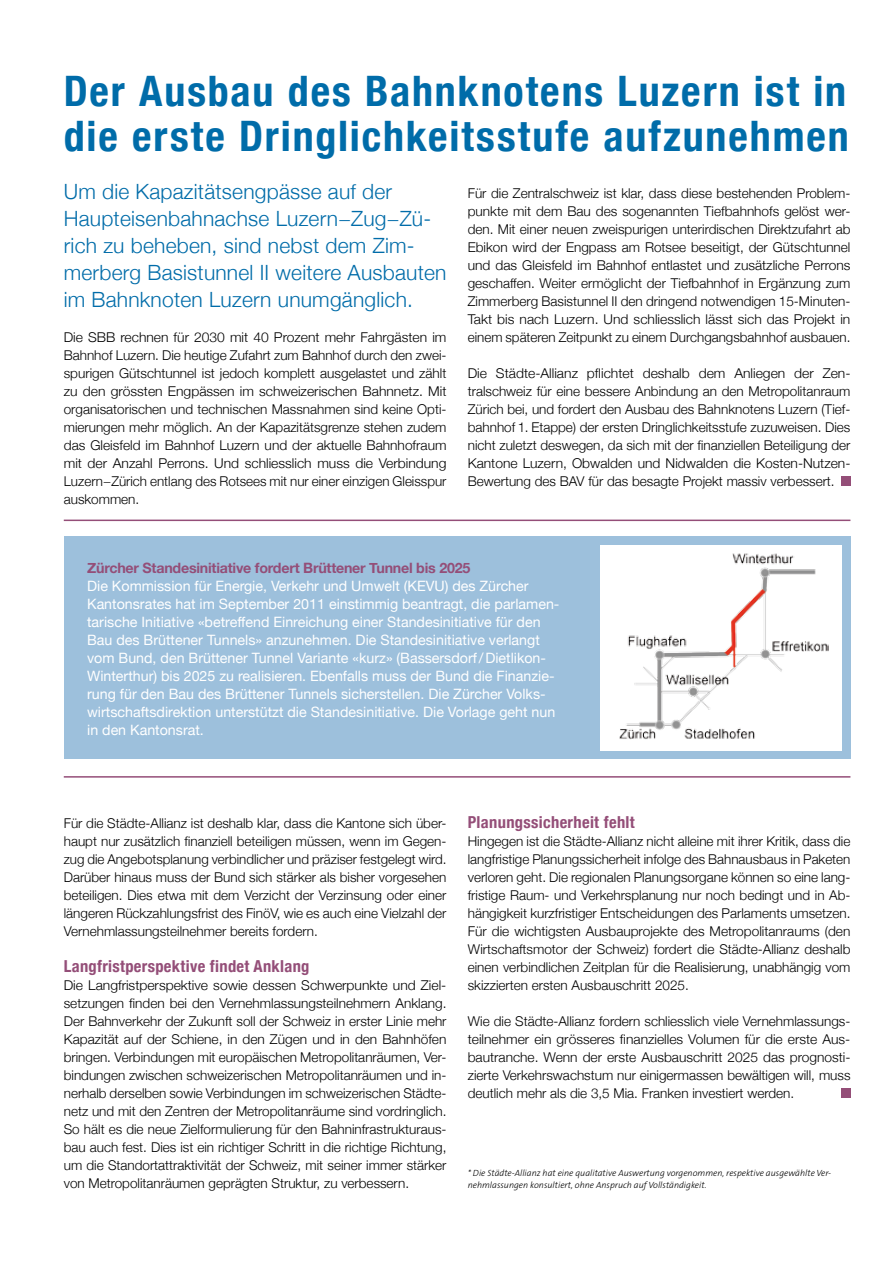
<style>
.page{position:relative;width:893px;height:1263px;background:#fff}
.page>*{position:absolute;margin:0;border:0;box-sizing:border-box;transform-origin:0 0}
.t1{font:700 condensed 42px/45px "Helvetica Neue";letter-spacing:.045em;color:#006ca9}
.t2{font:300 21px/27px "Helvetica Neue";letter-spacing:.01em;color:#006ca9}
.t3{font:700 condensed 16.5px "Helvetica Neue";letter-spacing:.02em;color:#944e78}
.t4{font:14.25px/18px "Helvetica Neue";color:#fff}
.t5{font:700 14.25px "Helvetica Neue";letter-spacing:-.015em;color:#944e78}
.t6{font:300 13.5px/18px "Helvetica Neue";color:#000;text-align:justify}
.t7{font:italic 300 9px/12px "The Sans B3";color:#000}
</style>
<div class="page">
<div style="left:64px;top:537px;width:786px;height:222px;background:#9dc0dc"></div>
<div style="left:841px;top:1088px;width:9px;height:10px;background:#944e78"></div>
<div style="left:600px;top:545px;width:242px;height:205px;background:#fff"></div>
<img style="left:620px;top:553px;width:208px;height:187px">
<div style="left:841px;top:476px;width:9px;height:10px;background:#944e78"></div>
<hr style="left:64px;top:776px;width:786px;height:2px;background:#944e78">
<hr style="left:64px;top:520px;width:786px;height:1px;background:#944e78">
<h1 class="t1" style="left:64px;top:68px;width:787px">Der Ausbau des Bahnknotens Luzern ist in die erste Dringlichkeitsstufe aufzunehmen</h1>
<h2 class="t2" style="left:64px;top:178px;width:384px">Um die Kapazitätsengpässe auf der Haupteisenbahnachse Luzern−Zug−Zü&shy;rich zu beheben, sind nebst dem Zim&shy;merberg Basistunnel II weitere Ausbauten im Bahnknoten Luzern unumgänglich.</h2>
<p class="t6" style="left:64px;top:328px;width:384px">Die SBB rechnen für 2030 mit 40 Prozent mehr Fahrgästen im Bahnhof Luzern. Die heutige Zufahrt zum Bahnhof durch den zwei&shy;spurigen Gütschtunnel ist jedoch komplett ausgelastet und zählt zu den grössten Engpässen im schweizerischen Bahnnetz. Mit organisatorischen und technischen Massnahmen sind keine Opti&shy;mierungen mehr möglich. An der Kapazitätsgrenze stehen zudem das Gleisfeld im Bahnhof Luzern und der aktuelle Bahnhofraum mit der Anzahl Perrons. Und schliesslich muss die Verbindung Luzern−Zürich entlang des Rotsees mit nur einer einzigen Gleisspur auskommen.</p>
<p class="t6" style="left:468px;top:184px;width:384px">Für die Zentralschweiz ist klar, dass diese bestehenden Problem&shy;punkte mit dem Bau des sogenannten Tiefbahnhofs gelöst wer&shy;den. Mit einer neuen zweispurigen unterirdischen Direktzufahrt ab Ebikon wird der Engpass am Rotsee beseitigt, der Gütschtunnel und das Gleisfeld im Bahnhof entlastet und zusätzliche Perrons geschaffen. Weiter ermöglicht der Tiefbahnhof in Ergänzung zum Zimmerberg Basistunnel II den dringend notwendigen 15-Minuten-Takt bis nach Luzern. Und schliesslich lässt sich das Projekt in einem späteren Zeitpunkt zu einem Durchgangsbahnhof ausbauen.</p>
<p class="t6" style="left:468px;top:364px;width:384px">Die Städte-Allianz pflichtet deshalb dem Anliegen der Zen&shy;tralschweiz für eine bessere Anbindung an den Metropolitanraum Zürich bei, und fordert den Ausbau des Bahnknotens Luzern (Tief&shy;bahnhof 1. Etappe) der ersten Dringlichkeitsstufe zuzuweisen. Dies nicht zuletzt deswegen, da sich mit der finanziellen Beteiligung der Kantone Luzern, Obwalden und Nidwalden die Kosten-Nutzen-Bewertung des BAV für das besagte Projekt massiv verbessert.</p>
<p class="t5" style="left:87px;top:559px;width:385px">Zürcher Standesinitiative fordert Brüttener Tunnel bis 2025</p>
<p class="t4" style="left:87px;top:577px;width:474px">Die Kommission für Energie, Verkehr und Umwelt (KEVU) des Zürcher Kantonsrates hat im September 2011 einstimmig beantragt, die parlamen&shy;tarische Initiative «betreffend Einreichung einer Standesinitiative für den Bau des Brüttener Tunnels» anzunehmen. Die Standesinitiative verlangt vom Bund, den Brüttener Tunnel Variante «kurz» (Bassersdorf/Dietlikon-Winterthur) bis 2025 zu realisieren. Ebenfalls muss der Bund die Finanzie&shy;rung für den Bau des Brüttener Tunnels sicherstellen. Die Zürcher Volks&shy;wirtschaftsdirektion unterstützt die Standesinitiative. Die Vorlage geht nun in den Kantonsrat.</p>
<p class="t6" style="left:64px;top:814px;width:384px">Für die Städte-Allianz ist deshalb klar, dass die Kantone sich über&shy;haupt nur zusätzlich finanziell beteiligen müssen, wenn im Gegen&shy;zug die Angebotsplanung verbindlicher und präziser festgelegt wird.<br>Darüber hinaus muss der Bund sich stärker als bisher vorgesehen beteiligen. Dies etwa mit dem Verzicht der Verzinsung oder einer längeren Rückzahlungsfrist des FinöV, wie es auch eine Vielzahl der Vernehmlassungsteilnehmer bereits fordern.</p>
<p class="t3" style="left:64px;top:956px;width:247px">Langfristperspektive findet Anklang</p>
<p class="t6" style="left:64px;top:976px;width:384px">Die Langfristperspektive sowie dessen Schwerpunkte und Ziel&shy;setzungen finden bei den Vernehmlassungsteilnehmern Anklang.<br>Der Bahnverkehr der Zukunft soll der Schweiz in erster Linie mehr Kapazität auf der Schiene, in den Zügen und in den Bahnhöfen bringen. Verbindungen mit europäischen Metropolitanräumen, Ver&shy;bindungen zwischen schweizerischen Metropolitanräumen und in&shy;nerhalb derselben sowie Verbindungen im schweizerischen Städte&shy;netz und mit den Zentren der Metropolitanräume sind vordringlich.<br>So hält es die neue Zielformulierung für den Bahninfrastrukturaus&shy;bau auch fest. Dies ist ein richtiger Schritt in die richtige Richtung, um die Standortattraktivität der Schweiz, mit seiner immer stärker von Metropolitanräumen geprägten Struktur, zu verbessern.</p>
<p class="t3" style="left:468px;top:812px;width:168px">Planungssicherheit fehlt</p>
<p class="t6" style="left:468px;top:832px;width:384px">Hingegen ist die Städte-Allianz nicht alleine mit ihrer Kritik, dass die langfristige Planungssicherheit infolge des Bahnausbaus in Paketen verloren geht. Die regionalen Planungsorgane können so eine lang&shy;fristige Raum- und Verkehrsplanung nur noch bedingt und in Ab&shy;hängigkeit kurzfristiger Entscheidungen des Parlaments umsetzen.<br>Für die wichtigsten Ausbauprojekte des Metropolitanraums (den Wirtschaftsmotor der Schweiz) fordert die Städte-Allianz deshalb einen verbindlichen Zeitplan für die Realisierung, unabhängig vom skizzierten ersten Ausbauschritt 2025.</p>
<p class="t6" style="left:468px;top:1012px;width:384px">Wie die Städte-Allianz fordern schliesslich viele Vernehmlassungs&shy;teilnehmer ein grösseres finanzielles Volumen für die erste Aus&shy;bautranche. Wenn der erste Ausbauschritt 2025 das prognosti&shy;zierte Verkehrswachstum nur einigermassen bewältigen will, muss deutlich mehr als die 3,5 Mia. Franken investiert werden.</p>
<p class="t7" style="left:468px;top:1167px;width:365px">* Die Städte-Allianz hat eine qualitative Auswertung vorgenommen, respektive ausgewählte Ver&shy;nehmlassungen konsultiert, ohne Anspruch auf Vollständigkeit.</p>
</div>
